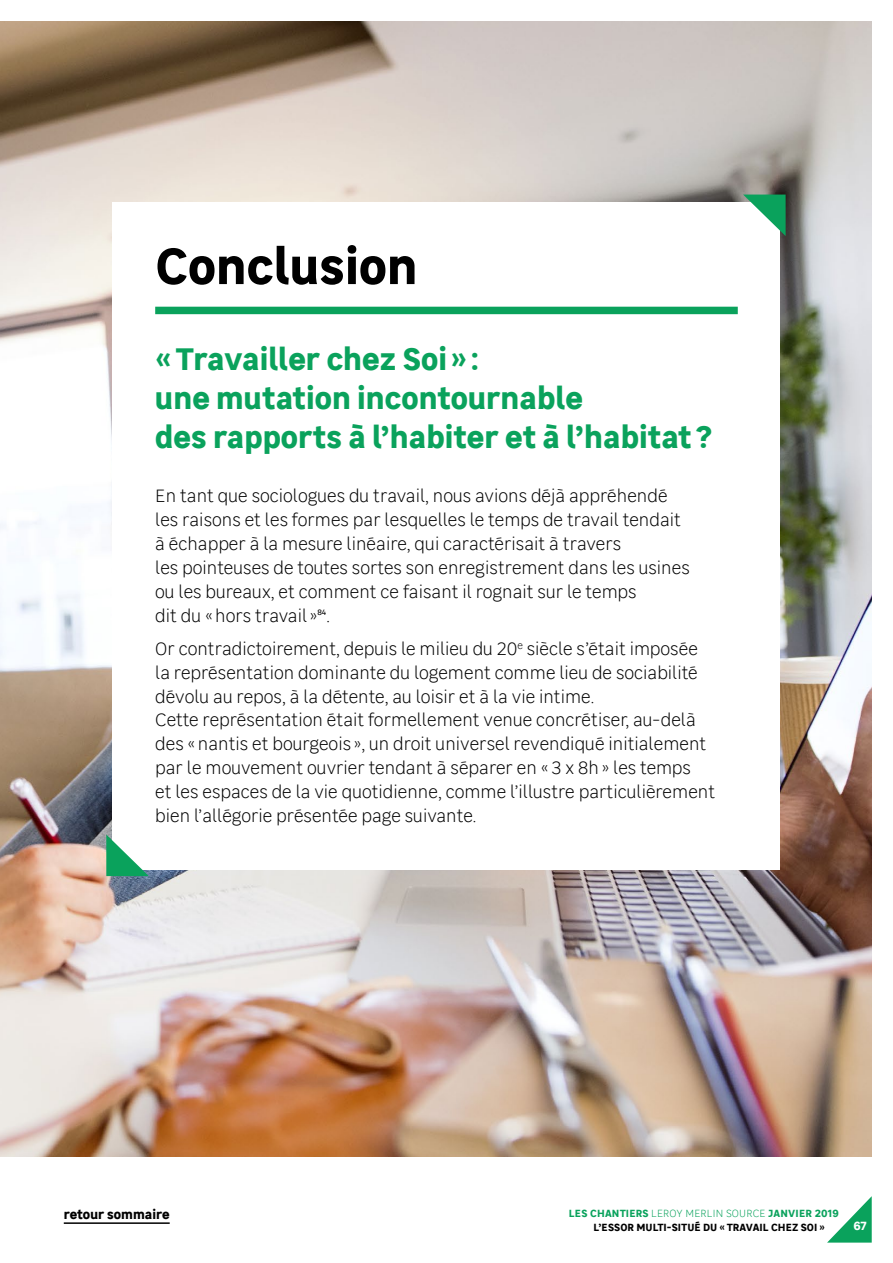
<style>
.page{position:relative;width:893px;height:1263px;background:#fff}
.page>*{position:absolute;margin:0;border:0;box-sizing:border-box;transform-origin:0 0}
.t1{font:700 51px "Leroy Merlin Sans";color:#000}
.t2{font:700 31.5px/39px "Leroy Merlin Sans";color:#0aa25c}
.t3{font:300 18px/24px "Leroy Merlin Sans";color:#000}
.t4{font:700 13.5px "Leroy Merlin Sans";color:#000}
.t5{font:700 12px "Leroy Merlin Sans";color:#fff}
.t6{font:700 10.5px/13.5px "Leroy Merlin Sans";letter-spacing:.01em;color:#000}
.t7{font:7.8px "Leroy Merlin Sans";color:#000}
.s1{color:#0aa25c}
.s2{font-weight:300;color:#0aa25c}
</style>
<div class="page">
<img style="left:0;top:21px;width:872px;height:1136px">
<div style="left:113px;top:202px;width:667px;height:668px;background:#fff"></div>
<div style="left:155px;top:307px;width:583px;height:7px;background:#0aa25c"></div>
<svg style="left:743px;top:195px;width:43px;height:41px"></svg>
<svg style="left:106px;top:834px;width:43px;height:42px"></svg>
<svg style="left:827px;top:1196px;width:45px;height:46px"></svg>
<hr style="left:64px;top:1222px;width:106px;height:2px;background:#000">
<h1 class="t1" style="left:155px;top:226px;width:264px">Conclusion</h1>
<h2 class="t2" style="left:155px;top:338px;width:558px">« Travailler chez Soi » :<br>une mutation incontournable<br>des rapports à l’habiter et à l’habitat ?</h2>
<p class="t3" style="left:155px;top:483px;width:536px">En tant que sociologues du travail, nous avions déjà appréhendé les raisons et les formes par lesquelles le temps de travail tendait à échapper à la mesure linéaire, qui caractérisait à travers<br>les pointeuses de toutes sortes son enregistrement dans les usines ou les bureaux, et comment ce faisant il rognait sur le temps<br>dit du « hors travail »</p>
<p class="t7" style="left:318px;top:606px;width:10px">84</p>
<p class="t3" style="left:155px;top:598px;width:544px;line-height:32.5px;text-indent:171px">.<br>Or contradictoirement, depuis le milieu du 20<sup>e</sup> siècle s’était imposée</p>
<p class="t3" style="left:155px;top:659px;width:562px">la représentation dominante du logement comme lieu de sociabilité dévolu au repos, à la détente, au loisir et à la vie intime.<br>Cette représentation était formellement venue concrétiser, au-delà des « nantis et bourgeois », un droit universel revendiqué initialement par le mouvement ouvrier tendant à séparer en « 3 x 8h » les temps<br>et les espaces de la vie quotidienne, comme l’illustre particulièrement bien l’allégorie présentée page suivante.</p>
<p class="t4" style="left:64px;top:1203px;width:107px">retour sommaire</p>
<p class="t6" style="left:593px;top:1206px;width:247px;text-indent:-25px"><span class="s1">LES CHANTIERS</span> <span class="s2">LEROY MERLIN SOURCE</span> <span class="s1">JANVIER 2019<br></span>L’ESSOR MULTI-SITUÉ DU « TRAVAIL CHEZ SOI »</p>
<p class="t5" style="left:853px;top:1216px;width:15px">67</p>
</div>
